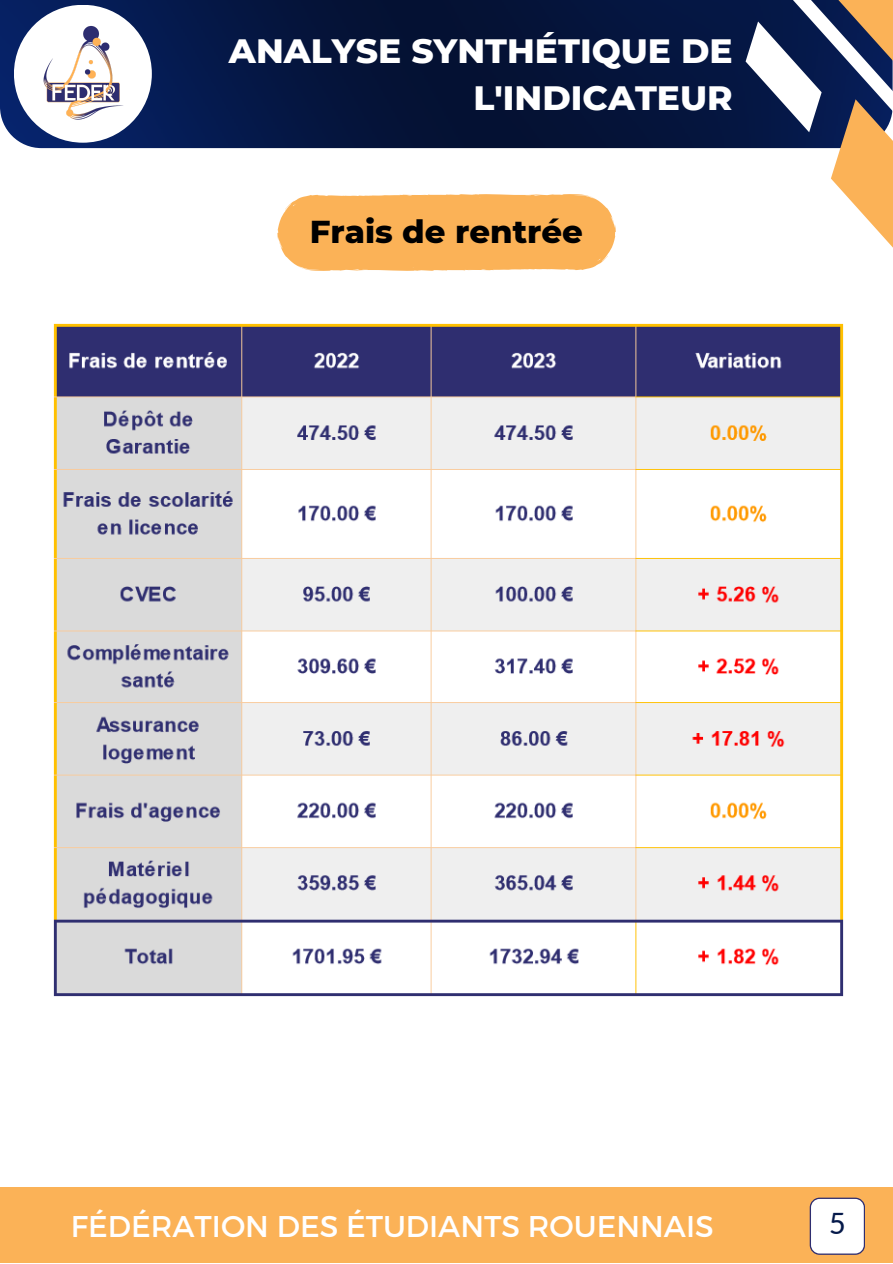
<style>
.page{position:relative;width:893px;height:1264px;background:#fff}
.page>*{position:absolute;margin:0;border:0;box-sizing:border-box;transform-origin:0 0}
.t1{font:800 34.5px/47.2px "Montserrat";color:#fff;text-align:right}
.t2{font:33px "Carlito";color:#05194a}
.t3{font:800 32.4px "Montserrat";color:#000}
.t4{font:30px "Montserrat";color:#fff}
</style>
<div class="page">
<img style="left:0;top:0;width:688px;height:148px">
<div style="left:688px;top:0;width:43px;height:149px;background:#051641"></div>
<svg style="left:731px;top:0;width:161px;height:247px"></svg>
<div style="left:14px;top:5px;width:138px;height:138px;background:#fff;border-radius:50%"></div>
<img style="left:29px;top:19px;width:109px;height:109px">
<div style="left:0;top:1187px;width:892px;height:75px;background:#fbb257"></div>
<svg style="left:809px;top:1197px;width:56px;height:57px;background:#efecec"></svg>
<svg style="left:277px;top:194px;width:338px;height:77px;background:#fbb763"></svg>
<img style="left:53px;top:323px;width:791px;height:674px">
<p class="t1" style="left:229px;top:26px;width:505px">ANALYSE SYNTHÉTIQUE DE<br>L'INDICATEUR</p>
<p class="t3" style="left:309px;top:212px;width:275px">Frais de rentrée</p>
<p class="t4" style="left:71px;top:1206px;width:644px">FÉDÉRATION DES ÉTUDIANTS ROUENNAIS</p>
<p class="t2" style="left:829px;top:1208px;width:18px">5</p>
</div>
